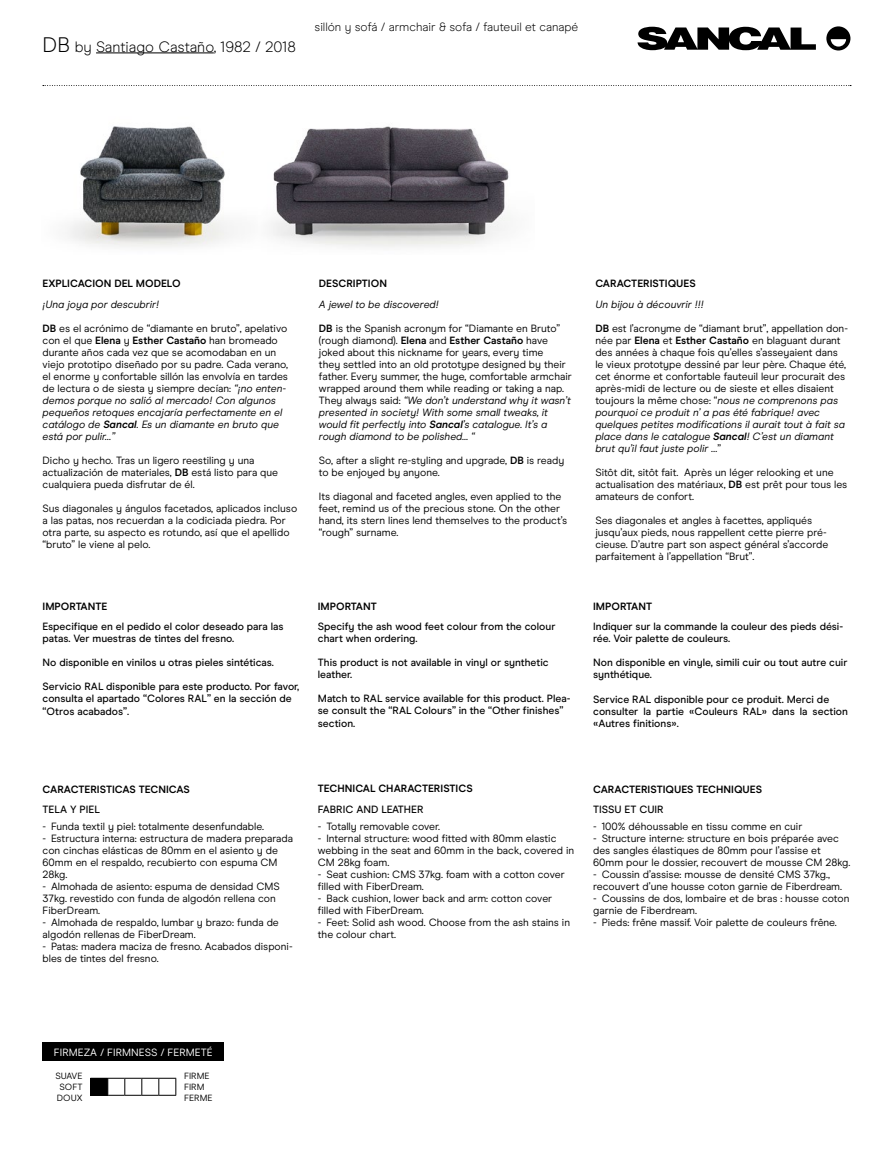
<style>
.page{position:relative;width:893px;height:1149px;background:#fff}
.page>*{position:absolute;margin:0;border:0;box-sizing:border-box;transform-origin:0 0}
.t1{font:300 15px "Modern Era";color:#000}
.t2{font:300 12px "Modern Era";color:#000}
.t3{font:10.5px/12px "Modern Era";color:#000}
.t4{font:500 10.5px/12.1px "Modern Era";color:#000}
.t5{font:700 10.5px "Modern Era";color:#000}
.t6{font:italic 10.5px "Modern Era";color:#000}
.t7{font:10.5px "Modern Era";color:#fff}
.t8{font:9px/10.8px "Modern Era";color:#000;text-align:justify}
.s1{font-size:21px}
.s2{font-weight:700}
.s3{font-style:italic}
.s4{font-weight:700;font-style:italic}
</style>
<div class="page">
<svg style="left:826px;top:26px;width:24px;height:24px"></svg>
<svg style="left:637px;top:27px;width:179px;height:23px"></svg>
<hr style="left:96px;top:52px;width:118px;height:1px;background:#000">
<svg style="left:43px;top:85px;width:808px;height:1px"></svg>
<div style="left:43px;top:1042px;width:181px;height:18px;background:#000"></div>
<svg style="left:90px;top:1077px;width:86px;height:18px"></svg>
<img style="left:67px;top:126px;width:443px;height:121px">
<h1 class="t1" style="left:43px;top:38px;width:255px"><span class="s1">DB</span> by Santiago Castaño, 1982 / 2018</h1>
<p class="t2" style="left:315px;top:20px;width:265px">sillón y sofá / armchair &amp; sofa / fauteuil et canapé</p>
<p class="t5" style="left:43px;top:277px;width:140px">EXPLICACION DEL MODELO</p>
<p class="t6" style="left:43px;top:298px;width:118px">¡Una joya por descubrir!</p>
<p class="t3" style="left:43px;top:322px;width:247px"><span class="s2">DB</span> es el acrónimo de “diamante en bruto”, apelativo con el que <span class="s2">Elena</span> y <span class="s2">Esther Castaño</span> han bromeado durante años cada vez que se acomodaban en un viejo prototipo diseñado por su padre. Cada verano, el enorme y confortable sillón las envolvía en tardes de lectura o de siesta y siempre decían: <span class="s3">“¡no enten&shy;demos porque no salió al mercado! Con algunos pequeños retoques encajaría perfectamente en el catálogo de</span> <span class="s4">Sancal</span><span class="s3">. Es un diamante en bruto que está por pulir…”</span></p>
<p class="t3" style="left:43px;top:454px;width:237px">Dicho y hecho. Tras un ligero reestiling y una actualización de materiales, <span class="s2">DB</span> está listo para que cualquiera pueda disfrutar de él.</p>
<p class="t3" style="left:43px;top:502px;width:256px">Sus diagonales y ángulos facetados, aplicados incluso a las patas, nos recuerdan a la codiciada piedra. Por otra parte, su aspecto es rotundo, así que el apellido “bruto” le viene al pelo.</p>
<p class="t5" style="left:319px;top:277px;width:70px">DESCRIPTION</p>
<p class="t6" style="left:319px;top:298px;width:121px">A jewel to be discovered!</p>
<p class="t3" style="left:319px;top:322px;width:254px"><span class="s2">DB</span> is the Spanish acronym for “Diamante en Bruto” (rough diamond). <span class="s2">Elena</span> and <span class="s2">Esther Castaño</span> have joked about this nickname for years, every time<br>they settled into an old prototype designed by their father. Every summer, the huge, comfortable armchair wrapped around them while reading or taking a nap.<br>They always said: <span class="s3">“We don’t understand why it wasn’t presented in society! With some small tweaks, it would fit perfectly into</span> <span class="s4">Sancal</span><span class="s3">’s catalogue. It’s a rough diamond to be polished... “</span></p>
<p class="t3" style="left:319px;top:454px;width:247px">So, after a slight re-styling and upgrade, <span class="s2">DB</span> is ready to be enjoyed by anyone.</p>
<p class="t3" style="left:319px;top:490px;width:250px">Its diagonal and faceted angles, even applied to the feet, remind us of the precious stone. On the other hand, its stern lines lend themselves to the product’s “rough” surname.</p>
<p class="t5" style="left:43px;top:599px;width:66px">IMPORTANTE</p>
<p class="t4" style="left:43px;top:620px;width:243px">Especifique en el pedido el color deseado para las patas. Ver muestras de tintes del fresno.</p>
<p class="t4" style="left:43px;top:656px;width:233px">No disponible en vinilos u otras pieles sintéticas.</p>
<p class="t4" style="left:43px;top:680px;width:258px">Servicio RAL disponible para este producto. Por favor, consulta el apartado “Colores RAL” en la sección de “Otros acabados”.</p>
<p class="t5" style="left:318px;top:599px;width:61px">IMPORTANT</p>
<p class="t4" style="left:318px;top:620px;width:239px">Specify the ash wood feet colour from the colour chart when ordering.</p>
<p class="t4" style="left:318px;top:656px;width:232px">This product is not available in vinyl or synthetic leather.</p>
<p class="t4" style="left:318px;top:692px;width:254px">Match to RAL service available for this product. Plea&shy;se consult the “RAL Colours” in the “Other finishes” section.</p>
<p class="t5" style="left:595px;top:277px;width:102px">CARACTERISTIQUES</p>
<p class="t6" style="left:595px;top:298px;width:110px">Un bijou à découvrir !!!</p>
<p class="t3" style="left:595px;top:322px;width:254px"><span class="s2">DB</span> est l’acronyme de “diamant brut”, appellation don&shy;née par <span class="s2">Elena</span> et <span class="s2">Esther Castaño</span> en blaguant durant des années à chaque fois qu’elles s’asseyaient dans le vieux prototype dessiné par leur père. Chaque été, cet énorme et confortable fauteuil leur procurait des après-midi de lecture ou de sieste et elles disaient toujours la même chose: “<span class="s3">nous ne comprenons pas pourquoi ce produit n’ a pas été fabrique! avec quelques petites modifications il aurait tout à fait sa place dans le catalogue</span> <span class="s4">Sancal</span><span class="s3">! C’est un diamant brut qu’il faut juste polir …</span>”</p>
<p class="t3" style="left:595px;top:466px;width:253px">Sitôt dit, sitôt fait. Après un léger relooking et une actualisation des matériaux, <span class="s2">DB</span> est prêt pour tous les amateurs de confort.</p>
<p class="t3" style="left:595px;top:514px;width:234px">Ses diagonales et angles à facettes, appliqués jusqu’aux pieds, nous rappellent cette pierre pré&shy;cieuse. D’autre part son aspect général s’accorde parfaitement à l’appellation “Brut”.</p>
<p class="t5" style="left:593px;top:600px;width:61px">IMPORTANT</p>
<p class="t4" style="left:593px;top:620px;width:252px">Indiquer sur la commande la couleur des pieds dési&shy;rée. Voir palette de couleurs.</p>
<p class="t4" style="left:593px;top:656px;width:256px">Non disponible en vinyle, simili cuir ou tout autre cuir synthétique.</p>
<p class="t4" style="left:593px;top:692px;width:256px">Service RAL disponible pour ce produit. Merci de consulter la partie «Couleurs RAL» dans la section «Autres finitions».</p>
<p class="t5" style="left:43px;top:782px;width:149px">CARACTERISTICAS TECNICAS</p>
<p class="t4" style="left:43px;top:803px;width:59px">TELA Y PIEL</p>
<p class="t3" style="left:43px;top:819px;width:223px">- Funda textil y piel: totalmente desenfundable.</p>
<p class="t3" style="left:43px;top:831px;width:252px">- Estructura interna: estructura de madera preparada con cinchas elásticas de 80mm en el asiento y de 60mm en el respaldo, recubierto con espuma CM 28kg.</p>
<p class="t3" style="left:43px;top:879px;width:239px">- Almohada de asiento: espuma de densidad CMS<br>37kg. revestido con funda de algodón rellena con<br>FiberDream.</p>
<p class="t3" style="left:43px;top:915px;width:238px">- Almohada de respaldo, lumbar y brazo: funda de algodón rellenas de FiberDream.</p>
<p class="t3" style="left:43px;top:939px;width:252px">- Patas: madera maciza de fresno. Acabados disponi&shy;bles de tintes del fresno.</p>
<p class="t5" style="left:318px;top:782px;width:156px">TECHNICAL CHARACTERISTICS</p>
<p class="t4" style="left:318px;top:803px;width:107px">FABRIC AND LEATHER</p>
<p class="t3" style="left:318px;top:819px;width:124px">- Totally removable cover.</p>
<p class="t3" style="left:318px;top:831px;width:258px">- Internal structure: wood fitted with 80mm elastic webbing in the seat and 60mm in the back, covered in<br>CM 28kg foam.</p>
<p class="t3" style="left:318px;top:867px;width:248px">- Seat cushion: CMS 37kg. foam with a cotton cover filled with FiberDream.</p>
<p class="t3" style="left:318px;top:891px;width:236px">- Back cushion, lower back and arm: cotton cover filled with FiberDream.</p>
<p class="t3" style="left:318px;top:915px;width:254px">- Feet: Solid ash wood. Choose from the ash stains in the colour chart.</p>
<p class="t5" style="left:593px;top:782px;width:170px">CARACTERISTIQUES TECHNIQUES</p>
<p class="t4" style="left:593px;top:803px;width:72px">TISSU ET CUIR</p>
<p class="t3" style="left:593px;top:819px;width:211px">- 100% déhoussable en tissu comme en cuir</p>
<p class="t3" style="left:593px;top:831px;width:259px">- Structure interne: structure en bois préparée avec des sangles élastiques de 80mm pour l’assise et<br>60mm pour le dossier, recouvert de mousse CM 28kg.</p>
<p class="t3" style="left:593px;top:867px;width:250px">- Coussin d’assise: mousse de densité CMS 37kg., recouvert d’une housse coton garnie de Fiberdream.</p>
<p class="t3" style="left:593px;top:891px;width:258px">- Coussins de dos, lombaire et de bras : housse coton garnie de Fiberdream.</p>
<p class="t3" style="left:593px;top:915px;width:245px">- Pieds: frêne massif. Voir palette de couleurs frêne.</p>
<p class="t7" style="left:54px;top:1045px;width:160px">FIRMEZA / FIRMNESS / FERMETÉ</p>
<p class="t8" style="left:55px;top:1070px;width:29px">SUAVE SOFT DOUX</p>
<p class="t8" style="left:184px;top:1070px;width:30px;text-align:left">FIRME<br>FIRM<br>FERME</p>
</div>
